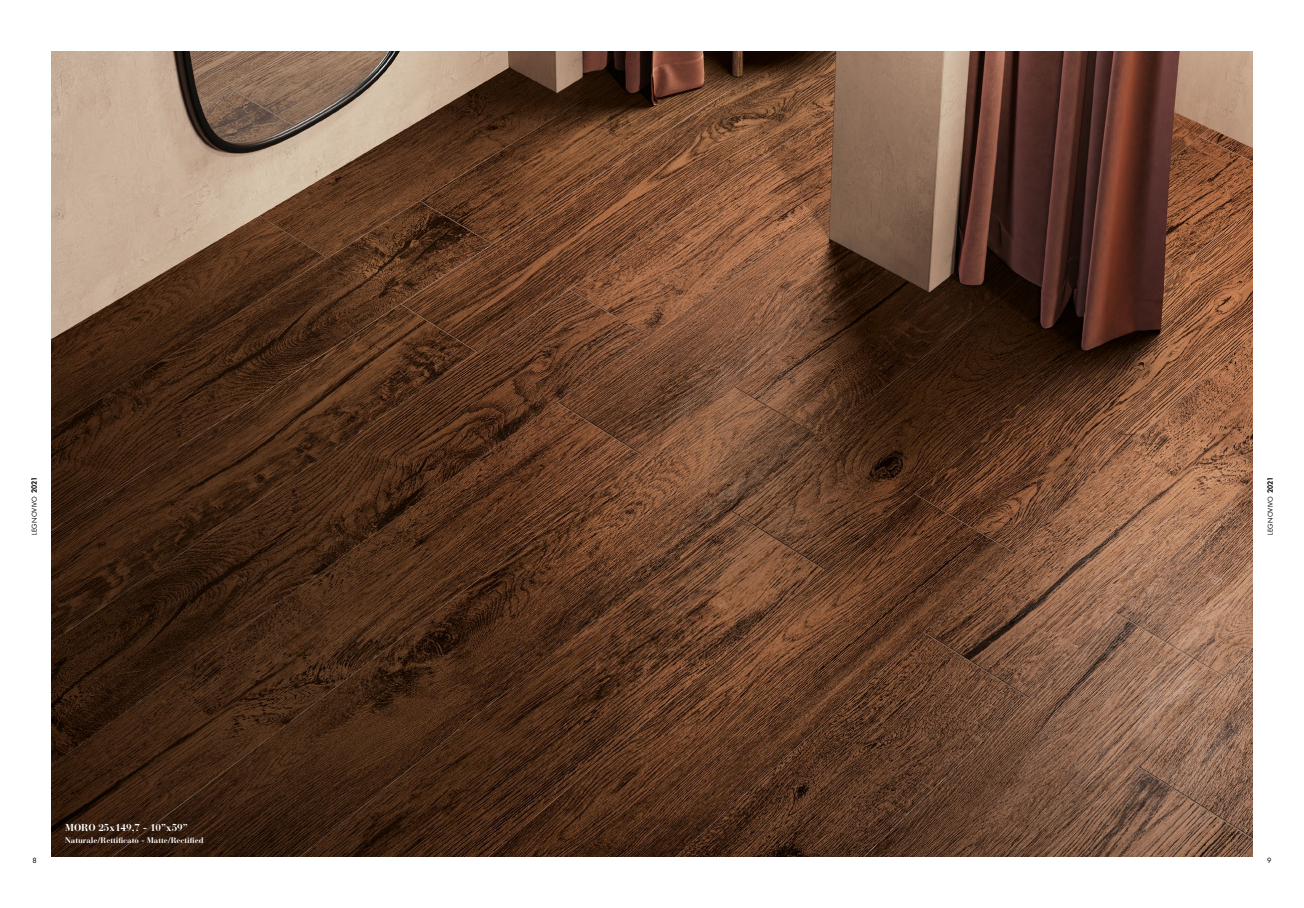
<style>
.page{position:relative;width:1304px;height:908px;background:#fff}
.page>*{position:absolute;margin:0;border:0;box-sizing:border-box;transform-origin:0 0}
.t1{font:700 10px "Bauer Bodoni Std";color:#fff}
.t2{font:700 8px "Bauer Bodoni Std";color:#fff}
.t3{font:7px "Futura Std";color:#000}
.t4{font:6.5px "Futura Std";letter-spacing:.025em;color:#000}
.s1{font-weight:800;font-size:7px}
</style>
<div class="page">
<img style="left:51px;top:51px;width:1202px;height:805px">
<p class="t4" style="left:30px;top:534px;width:60px;rotate:-90deg">LEGNOVIVO <span class="s1">2021</span></p>
<p class="t4" style="left:1266px;top:534px;width:60px;rotate:-90deg">LEGNOVIVO <span class="s1">2021</span></p>
<p class="t1" style="left:65px;top:820px;width:124px">MORO 25x149,7 - 10”x59”</p>
<p class="t2" style="left:65px;top:834px;width:140px">Naturale/Rettificato - Matte/Rectified</p>
<p class="t3" style="left:33px;top:855px;width:6px">8</p>
<p class="t3" style="left:1267px;top:855px;width:6px">9</p>
</div>
